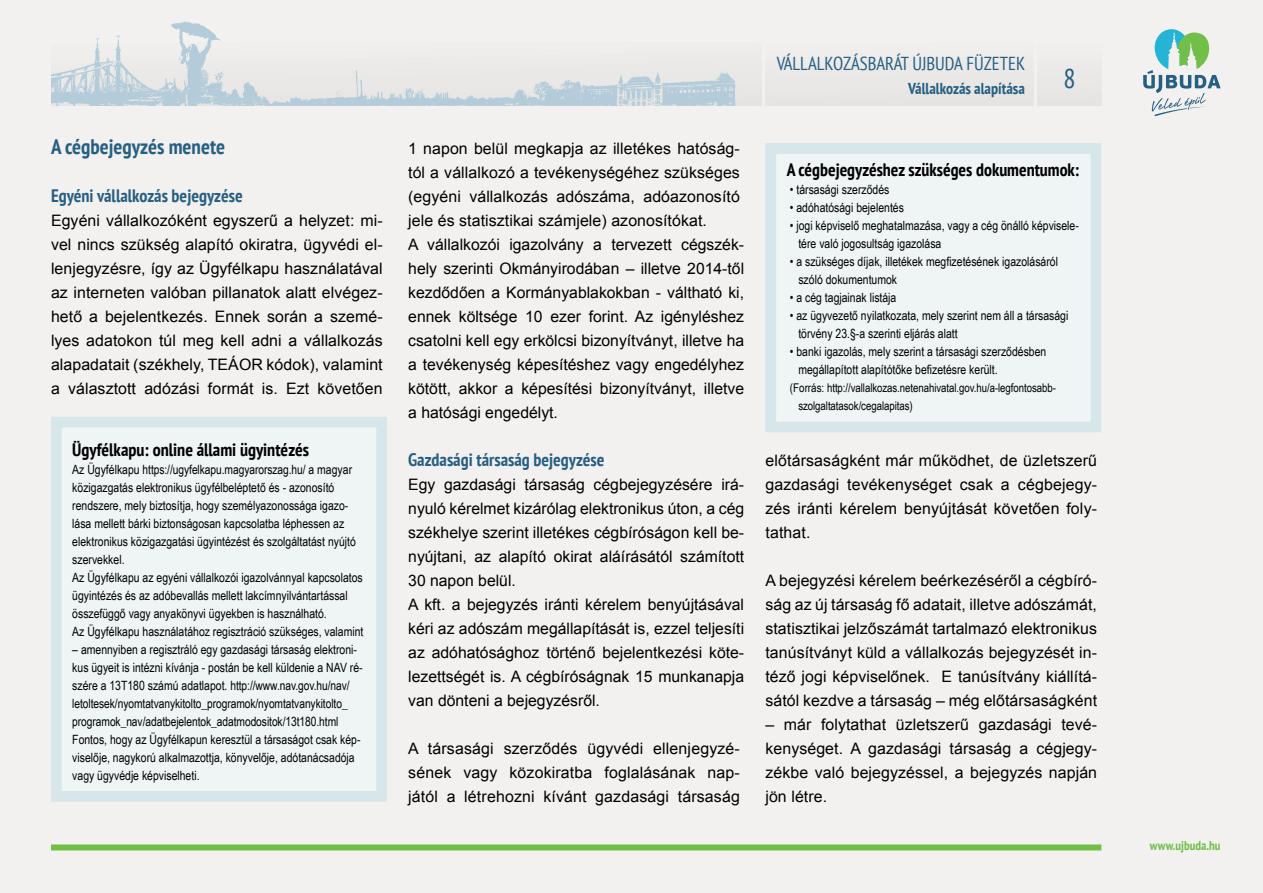
<style>
.page{position:relative;width:1263px;height:893px;background:#f3f1ef}
.page>*{position:absolute;margin:0;border:0;box-sizing:border-box;transform-origin:0 0}
.t1{font:condensed 27px "PT Sans";color:#265f82}
.t2{font:700 condensed 21px "PT Sans";color:#265f82}
.t3{font:condensed 18.75px "PT Sans";color:#265f82}
.t4{font:700 condensed 18px "PT Sans";color:#000}
.t5{font:700 condensed 18px "PT Sans";color:#265f82}
.t6{font:15.75px/24px "Arial";color:#000;text-align:justify}
.t7{font:700 condensed 15.75px "PT Sans";color:#265f82}
.t8{font:12.75px/18px "Arial Narrow";color:#000}
.t9{font:700 condensed 12.75px "PT Sans";color:#71bf49}
.t10{font:12px/18px "Arial Narrow";letter-spacing:-.005em;color:#000}
</style>
<div class="page">
<div style="left:765px;top:43px;width:268px;height:63px;background:#ebe9e8"></div>
<div style="left:51px;top:43px;width:710px;height:63px;background:#edebea"></div>
<div style="left:1037px;top:43px;width:64px;height:63px;background:#ebe9e8"></div>
<svg style="left:1143px;top:29px;width:77px;height:87px"></svg>
<div style="left:51px;top:844px;width:1050px;height:6px;background:#71bf49"></div>
<img style="left:51px;top:35px;width:97px;height:71px">
<img style="left:580px;top:71px;width:156px;height:35px">
<img style="left:237px;top:70px;width:343px;height:36px">
<img style="left:148px;top:21px;width:89px;height:85px">
<div style="left:765px;top:143px;width:336px;height:289px;background:#eff4f5;border:11px solid #d6e6e9"></div>
<div style="left:51px;top:417px;width:336px;height:385px;background:#eff4f5;border:11px solid #d6e6e9"></div>
<h2 class="t2" style="left:51px;top:132px;width:176px">A cégbejegyzés menete</h2>
<p class="t5" style="left:51px;top:183px;width:193px">Egyéni vállalkozás bejegyzése</p>
<p class="t6" style="left:51px;top:208px;width:333px">Egyéni vállalkozóként egyszerű a helyzet: mi&shy;vel nincs szükség alapító okiratra, ügyvédi el&shy;lenjegyzésre, így az Ügyfélkapu használatával az interneten valóban pillanatok alatt elvégez&shy;hető a bejelentkezés. Ennek során a szemé&shy;lyes adatokon túl meg kell adni a vállalkozás alapadatait (székhely, TEÁOR kódok), valamint a választott adózási formát is. Ezt követően</p>
<p class="t4" style="left:72px;top:438px;width:238px">Ügyfélkapu: online állami ügyintézés</p>
<p class="t8" style="left:72px;top:460px;width:293px">Az Ügyfélkapu https://ugyfelkapu.magyarorszag.hu/ a magyar közigazgatás elektronikus ügyfélbeléptető és - azonosító rendszere, mely biztosítja, hogy személyazonossága igazo&shy;lása mellett bárki biztonságosan kapcsolatba léphessen az elektronikus közigazgatási ügyintézést és szolgáltatást nyújtó szervekkel.<br>Az Ügyfélkapu az egyéni vállalkozói igazolvánnyal kapcsolatos ügyintézés és az adóbevallás mellett lakcímnyilvántartással összefüggő vagy anyakönyvi ügyekben is használható.<br>Az Ügyfélkapu használatához regisztráció szükséges, valamint</p>
<p class="t8" style="left:72px;top:640px;width:292px">– amennyiben a regisztráló egy gazdasági társaság elektroni&shy;kus ügyeit is intézni kívánja - postán be kell küldenie a NAV ré&shy;szére a 13T180 számú adatlapot. http://www.nav.gov.hu/nav/ letoltesek/nyomtatvanykitolto_programok/nyomtatvanykitolto_ programok_nav/adatbejelentok_adatmodositok/13t180.html Fontos, hogy az Ügyfélkapun keresztül a társaságot csak kép&shy;viselője, nagykorú alkalmazottja, könyvelője, adótanácsadója vagy ügyvédje képviselheti.</p>
<p class="t6" style="left:408px;top:136px;width:337px;text-align:left">1 napon belül megkapja az illetékes hatóság&shy;tól a vállalkozó a tevékenységéhez szükséges (egyéni vállalkozás adószáma, adóazonosító jele és statisztikai számjele) azonosítókat.<br>A vállalkozói igazolvány a tervezett cégszék&shy;hely szerinti Okmányirodában – illetve 2014-től kezdődően a Kormányablakokban - váltható ki, ennek költsége 10 ezer forint. Az igényléshez csatolni kell egy erkölcsi bizonyítványt, illetve ha a tevékenység képesítéshez vagy engedélyhez kötött, akkor a képesítési bizonyítványt, illetve a hatósági engedélyt.</p>
<p class="t5" style="left:408px;top:447px;width:198px">Gazdasági társaság bejegyzése</p>
<p class="t6" style="left:408px;top:472px;width:337px;text-align:left">Egy gazdasági társaság cégbejegyzésére irá&shy;nyuló kérelmet kizárólag elektronikus úton, a cég székhelye szerint illetékes cégbíróságon kell be&shy;nyújtani, az alapító okirat aláírásától számított 30 napon belül.<br>A kft. a bejegyzés iránti kérelem benyújtásával kéri az adószám megállapítását is, ezzel teljesíti az adóhatósághoz történő bejelentkezési köte&shy;lezettségét is. A cégbíróságnak 15 munkanapja van dönteni a bejegyzésről.</p>
<p class="t6" style="left:408px;top:736px;width:333px">A társasági szerződés ügyvédi ellenjegyzé&shy;sének vagy közokiratba foglalásának nap&shy;jától a létrehozni kívánt gazdasági társaság</p>
<p class="t3" style="left:777px;top:51px;width:250px">VÁLLALKOZÁSBARÁT ÚJBUDA FÜZETEK</p>
<p class="t7" style="left:908px;top:78px;width:118px">Vállalkozás alapítása</p>
<h1 class="t1" style="left:1063px;top:61px;width:14px">8</h1>
<p class="t4" style="left:787px;top:158px;width:294px">A cégbejegyzéshez szükséges dokumentumok:</p>
<p class="t8" style="left:790px;top:180px;width:101px">• társasági szerződés</p>
<p class="t8" style="left:790px;top:198px;width:116px">• adóhatósági bejelentés</p>
<p class="t8" style="left:798px;top:216px;width:282px;text-indent:-9px">• jogi képviselő meghatalmazása, vagy a cég önálló képvisele&shy;tére való jogosultság igazolása</p>
<p class="t8" style="left:798px;top:252px;width:261px;text-indent:-9px">• a szükséges díjak, illetékek megfizetésének igazolásáról szóló dokumentumok</p>
<p class="t8" style="left:790px;top:288px;width:108px">• a cég tagjainak listája</p>
<p class="t8" style="left:798px;top:306px;width:272px;text-indent:-9px">• az ügyvezető nyilatkozata, mely szerint nem áll a társasági törvény 23.§-a szerinti eljárás alatt</p>
<p class="t8" style="left:798px;top:342px;width:249px;text-indent:-9px">• banki igazolás, mely szerint a társasági szerződésben megállapított alapítótőke befizetésre került.</p>
<p class="t10" style="left:798px;top:378px;width:259px;text-indent:-9px">(Forrás: http://vallalkozas.netenahivatal.gov.hu/a-legfontosabb&shy;szolgaltatasok/cegalapitas)</p>
<p class="t6" style="left:765px;top:448px;width:333px">előtársaságként már működhet, de üzletszerű gazdasági tevékenységet csak a cégbejegy&shy;zés iránti kérelem benyújtását követően foly&shy;tathat.</p>
<p class="t6" style="left:765px;top:568px;width:333px">A bejegyzési kérelem beérkezéséről a cégbíró&shy;ság az új társaság fő adatait, illetve adószámát, statisztikai jelzőszámát tartalmazó elektronikus tanúsítványt küld a vállalkozás bejegyzését in&shy;téző jogi képviselőnek. E tanúsítvány kiállítá&shy;sától kezdve a társaság – még előtársaságként</p>
<p class="t6" style="left:765px;top:712px;width:333px">– már folytathat üzletszerű gazdasági tevé&shy;kenységet. A gazdasági társaság a cégjegy&shy;zékbe való bejegyzéssel, a bejegyzés napján jön létre.</p>
<p class="t9" style="left:1150px;top:838px;width:72px">www.ujbuda.hu</p>
</div>
